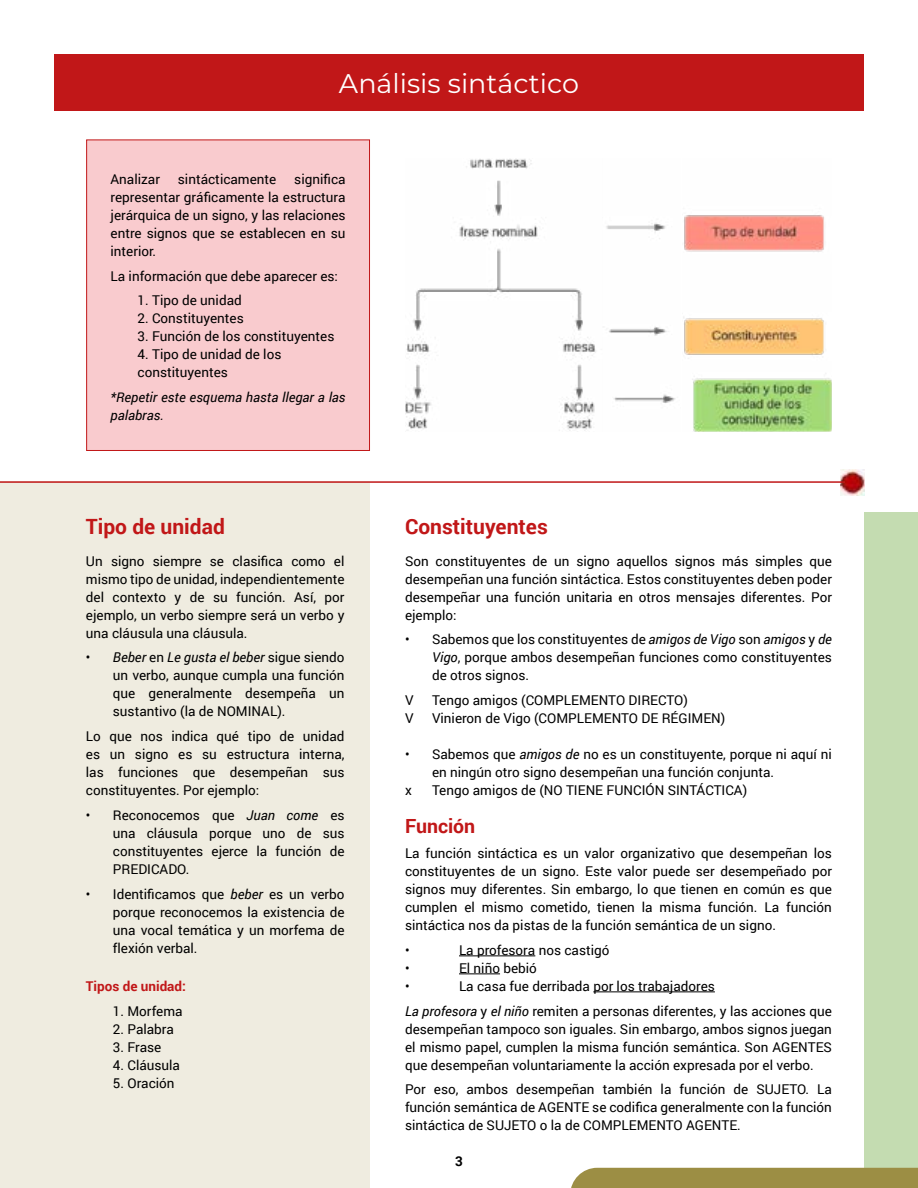
<style>
.page{position:relative;width:918px;height:1188px;background:#fff}
.page>*{position:absolute;margin:0;border:0;box-sizing:border-box;transform-origin:0 0}
.t1{font:27px "Montserrat";color:#fff}
.t2{font:700 21px "Roboto";color:#c11718}
.t3{font:700 19.5px "Roboto";color:#c11718}
.t4{font:13.5px/18px "Roboto";color:#000;text-align:justify}
.t5{font:italic 13.5px/18px "Roboto";color:#000}
.t6{font:700 13.5px "Roboto";color:#c11718}
.t7{font:700 13.5px "Roboto";color:#000}
.s1{font-style:italic}
</style>
<div class="page">
<div style="left:864px;top:512px;width:54px;height:676px;background:#c4dcb1"></div>
<div style="left:86px;top:140px;width:284px;height:311px;background:#f9cbce;border:1px solid #c11718"></div>
<div style="left:0;top:481px;width:370px;height:707px;background:#efece0"></div>
<div style="left:54px;top:54px;width:810px;height:56px;background:#c11718"></div>
<div style="left:571px;top:1168px;width:347px;height:20px;background:#9c8e44"></div>
<img style="left:405px;top:159px;width:427px;height:273px">
<hr style="left:459px;top:956px;width:76px;height:1px;background:#000">
<hr style="left:459px;top:974px;width:41px;height:1px;background:#000">
<hr style="left:593px;top:992px;width:122px;height:1px;background:#000">
<img style="left:841px;top:469px;width:23px;height:26px">
<hr style="left:0;top:481px;width:845px;height:2px;background:#c11718">
<h1 class="t1" style="left:339px;top:65px;width:242px">Análisis sintáctico</h1>
<p class="t4" style="left:111px;top:170px;width:237px;text-indent:184px">significa representar gráficamente la estructura jerárquica de un signo, y las relaciones entre signos que se establecen en su interior.</p>
<p class="t4" style="left:111px;top:266px;width:229px">La información que debe aparecer es:</p>
<p class="t4" style="left:138px;top:291px;width:106px">1. Tipo de unidad</p>
<p class="t4" style="left:138px;top:309px;width:108px">2. Constituyentes</p>
<p class="t4" style="left:138px;top:327px;width:198px">3. Función de los constituyentes</p>
<p class="t4" style="left:138px;top:345px;width:145px">4. Tipo de unidad de los constituyentes</p>
<p class="t5" style="left:111px;top:388px;width:237px">*Repetir este esquema hasta llegar a las palabras.</p>
<p class="t4" style="left:111px;top:170px;width:51px">Analizar</p>
<p class="t4" style="left:178px;top:170px;width:100px">sintácticamente</p>
<h2 class="t2" style="left:86px;top:512px;width:140px">Tipo de unidad</h2>
<p class="t4" style="left:86px;top:551px;width:260px">Un signo siempre se clasifica como el mismo tipo de unidad, independientemente del contexto y de su función. Así, por ejemplo, un verbo siempre será un verbo y una cláusula una cláusula.</p>
<p class="t4" style="left:113px;top:648px;width:233px;text-indent:-27px">• <span class="s1">Beber</span> en <span class="s1">Le gusta el beber</span> sigue siendo un verbo, aunque cumpla una función que generalmente desempeña un sustantivo (la de NOMINAL).</p>
<p class="t4" style="left:86px;top:727px;width:260px">Lo que nos indica qué tipo de unidad es un signo es su estructura interna, las funciones que desempeñan sus constituyentes. Por ejemplo:</p>
<p class="t4" style="left:113px;top:806px;width:233px;text-indent:-27px">• Reconocemos que <span class="s1">Juan come</span> es una cláusula porque uno de sus constituyentes ejerce la función de PREDICADO.</p>
<p class="t4" style="left:113px;top:884px;width:233px;text-indent:-27px">• Identificamos que <span class="s1">beber</span> es un verbo porque reconocemos la existencia de una vocal temática y un morfema de flexión verbal.</p>
<p class="t6" style="left:86px;top:976px;width:102px">Tipos de unidad:</p>
<p class="t4" style="left:113px;top:1001px;width:71px">1. Morfema</p>
<p class="t4" style="left:113px;top:1019px;width:63px">2. Palabra</p>
<p class="t4" style="left:113px;top:1037px;width:50px">3. Frase</p>
<p class="t4" style="left:113px;top:1055px;width:69px">4. Cláusula</p>
<p class="t4" style="left:113px;top:1073px;width:63px">5. Oración</p>
<h2 class="t2" style="left:405px;top:512px;width:144px">Constituyentes</h2>
<p class="t4" style="left:405px;top:551px;width:429px">Son constituyentes de un signo aquellos signos más simples que desempeñan una función sintáctica. Estos constituyentes deben poder desempeñar una función unitaria en otros mensajes diferentes. Por ejemplo:</p>
<p class="t4" style="left:432px;top:630px;width:402px;text-indent:-27px">• Sabemos que los constituyentes de <span class="s1">amigos de Vigo</span> son <span class="s1">amigos</span> y <span class="s1">de Vigo</span>, porque ambos desempeñan funciones como constituyentes de otros signos.</p>
<p class="t4" style="left:405px;top:691px;width:10px">V</p>
<p class="t4" style="left:432px;top:691px;width:257px">Tengo amigos (COMPLEMENTO DIRECTO)</p>
<p class="t4" style="left:405px;top:709px;width:10px">V</p>
<p class="t4" style="left:432px;top:709px;width:295px">Vinieron de Vigo (COMPLEMENTO DE RÉGIMEN)</p>
<p class="t4" style="left:405px;top:745px;width:428px">• Sabemos que <span class="s1">amigos de</span> no es un constituyente, porque ni aquí ni</p>
<p class="t4" style="left:432px;top:763px;width:344px">en ningún otro signo desempeñan una función conjunta.</p>
<p class="t4" style="left:405px;top:781px;width:8px">x</p>
<p class="t4" style="left:432px;top:781px;width:317px">Tengo amigos de (NO TIENE FUNCIÓN SINTÁCTICA)</p>
<h3 class="t3" style="left:405px;top:813px;width:72px">Función</h3>
<p class="t4" style="left:405px;top:844px;width:428px">La función sintáctica es un valor organizativo que desempeñan los constituyentes de un signo. Este valor puede ser desempeñado por signos muy diferentes. Sin embargo, lo que tienen en común es que cumplen el mismo cometido, tienen la misma función. La función sintáctica nos da pistas de la función semántica de un signo.</p>
<p class="t4" style="left:405px;top:941px;width:6px">•</p>
<p class="t4" style="left:459px;top:941px;width:152px">La profesora nos castigó</p>
<p class="t4" style="left:405px;top:959px;width:6px">•</p>
<p class="t4" style="left:459px;top:959px;width:79px">El niño bebió</p>
<p class="t4" style="left:405px;top:977px;width:6px">•</p>
<p class="t4" style="left:405px;top:973px;width:428px;line-height:24.8px;text-indent:54px">La casa fue derribada por los trabajadores<br><span class="s1">La profesora</span> y <span class="s1">el niño</span> remiten a personas diferentes, y las acciones que</p>
<p class="t4" style="left:405px;top:1019px;width:428px">desempeñan tampoco son iguales. Sin embargo, ambos signos juegan el mismo papel, cumplen la misma función semántica. Son AGENTES que desempeñan voluntariamente la acción expresada por el verbo.</p>
<p class="t4" style="left:405px;top:1080px;width:428px">Por eso, ambos desempeñan también la función de SUJETO. La función semántica de AGENTE se codifica generalmente con la función sintáctica de SUJETO o la de COMPLEMENTO AGENTE.</p>
<p class="t7" style="left:455px;top:1152px;width:9px">3</p>
</div>
